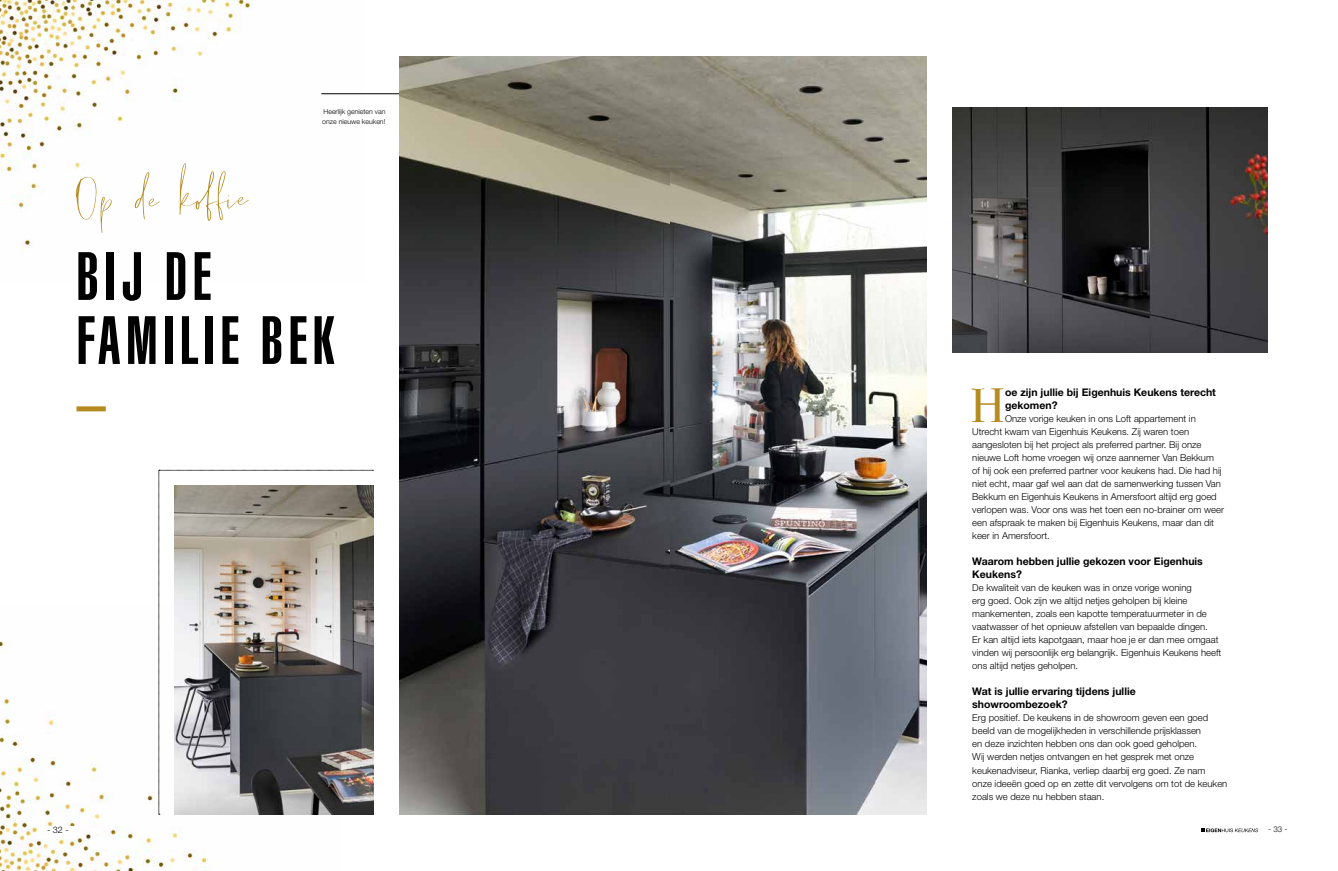
<style>
.page{position:relative;width:1338px;height:871px;background:#fff}
.page>*{position:absolute;margin:0;border:0;box-sizing:border-box;transform-origin:0 0}
.t1{font:67px/64px "Helvetica LT Std Ultra Comp";letter-spacing:.08em;color:#000}
.t2{font:47.9px "Bodoni Svty Two ITCTT";color:#b58b20}
.t3{font:700 10.5px/13px "Helvetica Neue LT Std";color:#000}
.t4{font:300 9.5px/13px "Helvetica Neue LT Std";color:#000}
.t5{font:300 9px "Helvetica Neue LT Std";color:#000}
.t6{font:300 8px "Helvetica Neue LT Std";color:#000}
.t7{font:300 7px/10px "Helvetica Neue LT Std";color:#000}
</style>
<div class="page">
<img style="left:0;top:0;width:364px;height:252px">
<img style="left:0;top:605px;width:340px;height:265px">
<div style="left:77px;top:406px;width:29px;height:5px;background:#b58b20"></div>
<svg style="left:73px;top:161px;width:176px;height:72px"></svg>
<hr style="left:321px;top:93px;width:110px;height:1px;background:#000">
<img style="left:399px;top:57px;width:527px;height:757px">
<img style="left:952px;top:108px;width:315px;height:244px">
<svg style="left:159px;top:470px;width:214px;height:344px;background:#989591"></svg>
<svg style="left:1198px;top:825px;width:63px;height:9px"></svg>
<svg style="left:1201px;top:828px;width:57px;height:3px"></svg>
<div style="left:1259px;top:825px;width:38px;height:9px;background:#fff"></div>
<div style="left:39px;top:825px;width:38px;height:13px;background:#fff"></div>
<p class="t7" style="left:322px;top:106px;width:65px">Heerlijk genieten van onze nieuwe keuken!</p>
<h1 class="t1" style="left:77px;top:245px;width:260px">BIJ DE<br>FAMILIE BEK</h1>
<h2 class="t2" style="left:971px;top:366px;width:36px">H</h2>
<p class="t3" style="left:1005px;top:385px;width:212px">oe zijn jullie bij Eigenhuis Keukens terecht gekomen?</p>
<p class="t4" style="left:972px;top:412px;width:253px;text-indent:33px">Onze vorige keuken in ons Loft appartement in Utrecht kwam van Eigenhuis Keukens. Zij waren toen aangesloten bij het project als preferred partner. Bij onze nieuwe Loft home vroegen wij onze aannemer Van Bekkum of hij ook een preferred partner voor keukens had. Die had hij niet echt, maar gaf wel aan dat de samenwerking tussen Van Bekkum en Eigenhuis Keukens in Amersfoort altijd erg goed verlopen was. Voor ons was het toen een no-brainer om weer een afspraak te maken bij Eigenhuis Keukens, maar dan dit keer in Amersfoort.</p>
<p class="t3" style="left:972px;top:554px;width:232px">Waarom hebben jullie gekozen voor Eigenhuis<br>Keukens?</p>
<p class="t4" style="left:972px;top:581px;width:250px">De kwaliteit van de keuken was in onze vorige woning<br>erg goed. Ook zijn we altijd netjes geholpen bij kleine mankementen, zoals een kapotte temperatuurmeter in de vaatwasser of het opnieuw afstellen van bepaalde dingen.<br>Er kan altijd iets kapotgaan, maar hoe je er dan mee omgaat vinden wij persoonlijk erg belangrijk. Eigenhuis Keukens heeft ons altijd netjes geholpen.</p>
<p class="t3" style="left:972px;top:684px;width:165px">Wat is jullie ervaring tijdens jullie showroombezoek?</p>
<p class="t4" style="left:972px;top:711px;width:257px">Erg positief. De keukens in de showroom geven een goed beeld van de mogelijkheden in verschillende prijsklassen<br>en deze inzichten hebben ons dan ook goed geholpen.<br>Wij werden netjes ontvangen en het gesprek met onze keukenadviseur, Rianka, verliep daarbij erg goed. Ze nam onze ideeën goed op en zette dit vervolgens om tot de keuken zoals we deze nu hebben staan.</p>
<p class="t5" style="left:47px;top:823px;width:23px">- 32 -</p>
<p class="t6" style="left:1268px;top:824px;width:21px">- 33 -</p>
</div>
